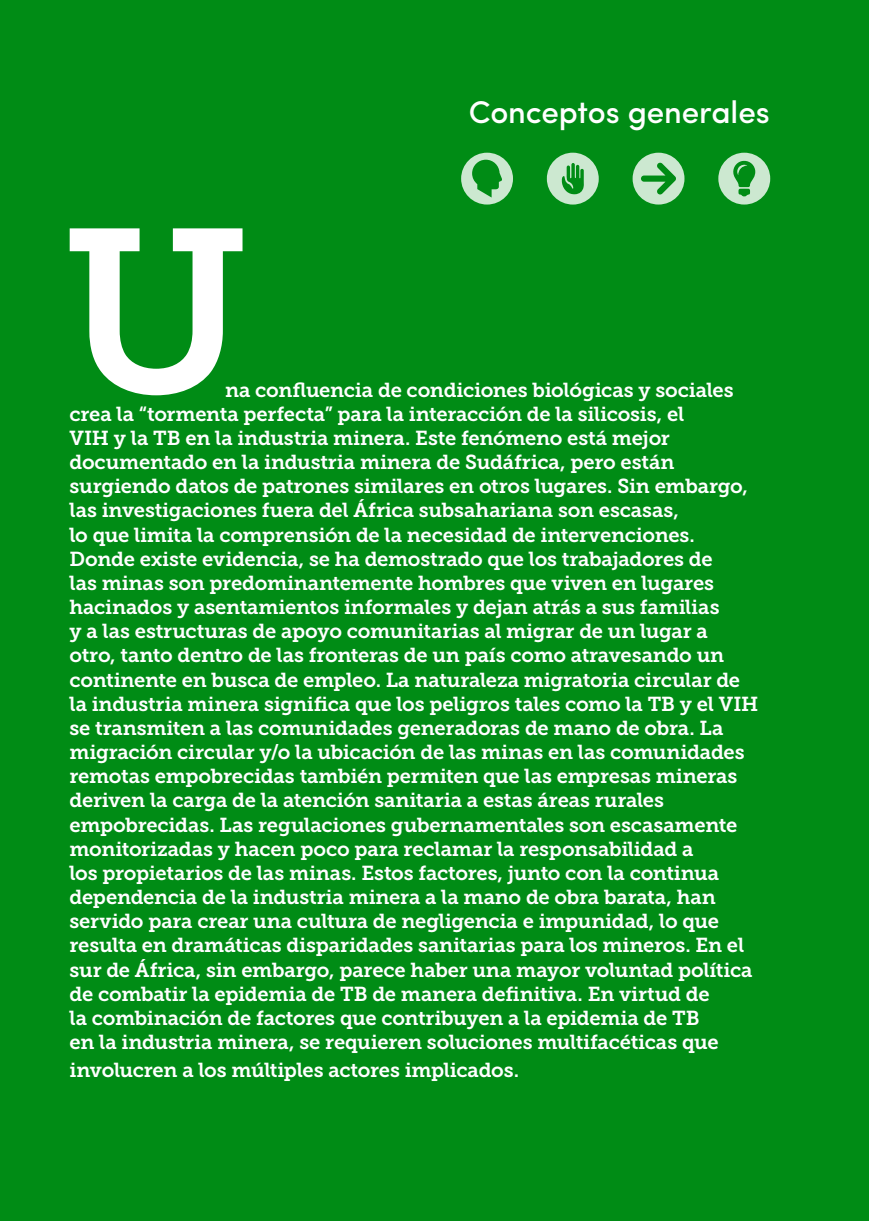
<style>
.page{position:relative;width:869px;height:1221px;background:#fff}
.page>*{position:absolute;margin:0;border:0;box-sizing:border-box;transform-origin:0 0}
.t1{font:231.17px "Museo Slab 700";color:#fff}
.t2{font:500 31.5px "Sofia Pro";letter-spacing:-.005em;color:#fff}
.t3{font:20.12px/24.2px "Museo Slab 700";letter-spacing:-.01em;color:#fff}
</style>
<div class="page">
<div style="left:0;top:0;width:868px;height:1220px;background:#008c15"></div>
<div style="left:632px;top:153px;width:52px;height:51px;background:#cce8d0;border-radius:50%"></div>
<svg style="left:641px;top:162px;width:34px;height:33px"></svg>
<div style="left:461px;top:153px;width:51px;height:51px;background:#cce8d0;border-radius:50%"></div>
<svg style="left:472px;top:160px;width:30px;height:37px"></svg>
<svg style="left:546px;top:152px;width:52px;height:53px"></svg>
<svg style="left:561px;top:163px;width:22px;height:31px"></svg>
<div style="left:718px;top:153px;width:51px;height:51px;background:#cce8d0;border-radius:50%"></div>
<svg style="left:733px;top:160px;width:22px;height:36px"></svg>
<h2 class="t2" style="left:468px;top:88px;width:302px">Conceptos generales</h2>
<h1 class="t1" style="left:62px;top:181px;width:188px">U</h1>
<p class="t3" style="left:69px;top:377px;width:690px;text-indent:155px">na confluencia de condiciones biológicas y sociales crea la “tormenta perfecta” para la interacción de la silicosis, el<br>VIH y la TB en la industria minera. Este fenómeno está mejor documentado en la industria minera de Sudáfrica, pero están surgiendo datos de patrones similares en otros lugares. Sin embargo, las investigaciones fuera del África subsahariana son escasas,<br>lo que limita la comprensión de la necesidad de intervenciones.<br>Donde existe evidencia, se ha demostrado que los trabajadores de<br>las minas son predominantemente hombres que viven en lugares hacinados y asentamientos informales y dejan atrás a sus familias<br>y a las estructuras de apoyo comunitarias al migrar de un lugar a otro, tanto dentro de las fronteras de un país como atravesando un continente en busca de empleo. La naturaleza migratoria circular de la industria minera significa que los peligros tales como la TB y el VIH se transmiten a las comunidades generadoras de mano de obra. La migración circular y/o la ubicación de las minas en las comunidades remotas empobrecidas también permiten que las empresas mineras deriven la carga de la atención sanitaria a estas áreas rurales empobrecidas. Las regulaciones gubernamentales son escasamente monitorizadas y hacen poco para reclamar la responsabilidad a<br>los propietarios de las minas. Estos factores, junto con la continua dependencia de la industria minera a la mano de obra barata, han servido para crear una cultura de negligencia e impunidad, lo que resulta en dramáticas disparidades sanitarias para los mineros. En el sur de África, sin embargo, parece haber una mayor voluntad política de combatir la epidemia de TB de manera definitiva. En virtud de<br>la combinación de factores que contribuyen a la epidemia de TB<br>en la industria minera, se requieren soluciones multifacéticas que</p>
<p class="t3" style="left:69px;top:1058px;width:451px">involucren a los múltiples actores implicados.</p>
</div>
